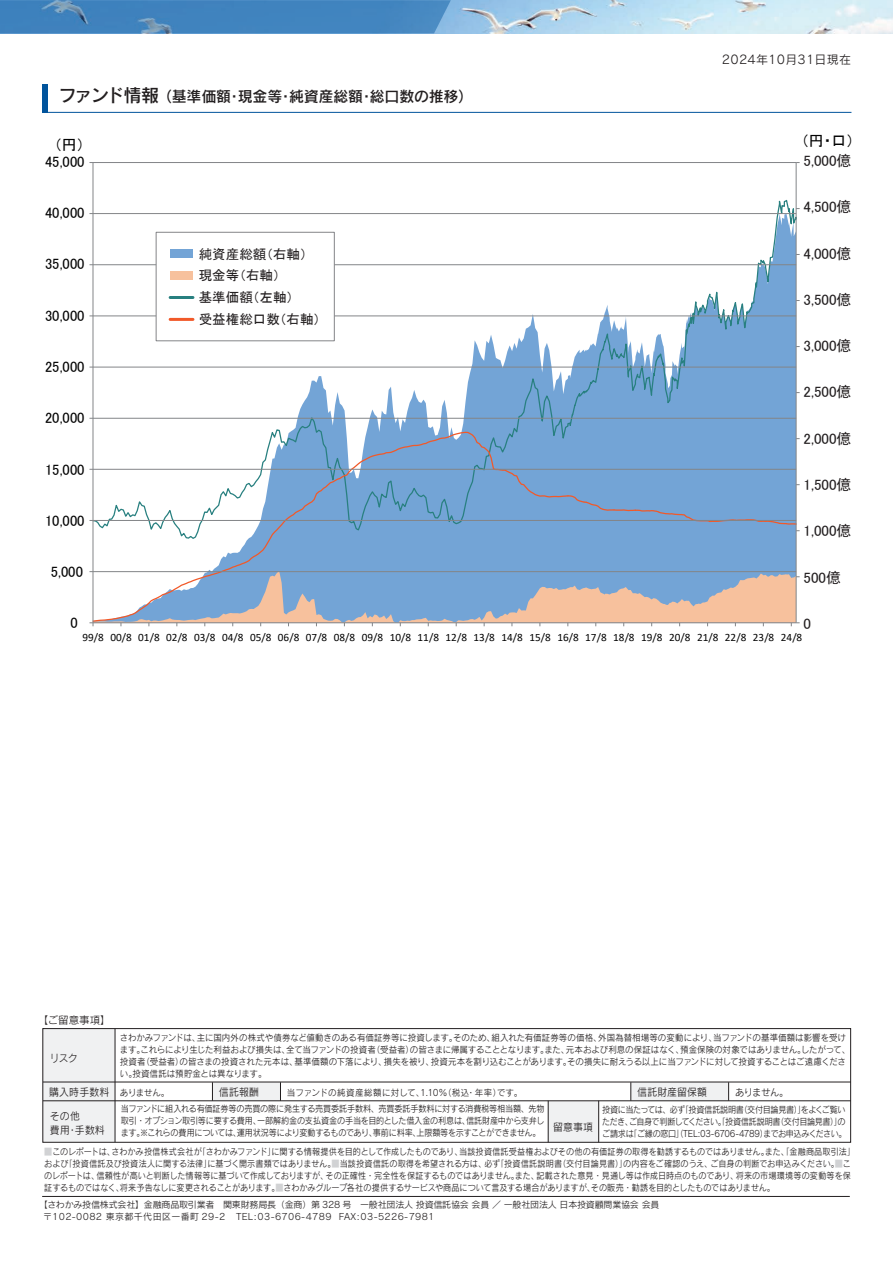
<style>
.page{position:relative;width:893px;height:1263px;background:#fff}
.page>*{position:absolute;margin:0;border:0;box-sizing:border-box;transform-origin:0 0}
.t1{font:15px "MS P Gothic";color:#030303}
.t2{font:15px "MS P Gothic";color:#231f20}
.t3{font:15px "Rodin Pro N DB";letter-spacing:-.02em;color:#231f20}
.t4{font:13.5px/21.9px "MS P Gothic";color:#231f20}
.t5{font:12px "Rodin Pro N M";letter-spacing:.02em;color:#231f20}
.t6{font:11.25px "Calibri";color:#030303}
.t7{font:10.5px/14.7px "Rodin Pro M";letter-spacing:.02em;color:#231f20;scale:.94 1}
.t8{font:10.5px "Rodin Pro N M";color:#231f20}
.t9{font:9.75px "Rodin Pro M";letter-spacing:-.045em;color:#231f20;scale:.94 1}
.t10{font:9px/12px "Rodin Pro N M";letter-spacing:-.005em;color:#231f20;scale:.9 1}
.t11{font:9px/12px "Rodin Pro M";letter-spacing:-.02em;color:#231f20;scale:.94 1}
.t12{font:9px/12px "Rodin Pro M";letter-spacing:-.02em;color:#231f20;text-align:justify;scale:.9 1}
.t13{font:9px/12px "Rodin Pro N M";letter-spacing:-.005em;color:#231f20}
.t14{font:9px "Rodin Pro M";letter-spacing:.035em;color:#231f20;scale:.94 1}
.s1{font-size:18px}
.s2{font-size:9px}
.s3{color:#d1d2d4}
.s4{font-family:"Rodin Pro M"}
</style>
<div class="page">
<svg style="left:92px;top:187px;width:704px;height:244px"></svg>
<svg style="left:92px;top:431px;width:704px;height:140px"></svg>
<hr style="left:93px;top:162px;width:703px;height:1px;background:#838588">
<hr style="left:93px;top:213px;width:703px;height:1px;background:#838588">
<hr style="left:93px;top:264px;width:703px;height:1px;background:#838588">
<hr style="left:93px;top:315px;width:703px;height:1px;background:#838588">
<hr style="left:93px;top:367px;width:703px;height:1px;background:#838588">
<hr style="left:93px;top:418px;width:703px;height:1px;background:#838588">
<hr style="left:93px;top:469px;width:703px;height:1px;background:#838588">
<hr style="left:93px;top:520px;width:703px;height:1px;background:#838588">
<hr style="left:796px;top:163px;width:1px;height:460px;background:#838588">
<hr style="left:93px;top:163px;width:1px;height:460px;background:#838588">
<svg style="left:89px;top:571px;width:711px;height:55px;background:#b0b8c8"></svg>
<hr style="left:93px;top:622px;width:703px;height:1px;background:#838588">
<div style="left:156px;top:232px;width:179px;height:109px;background:#fff;border:1px solid #848588"></div>
<div style="left:170px;top:249px;width:23px;height:9px;background:#73a4d6"></div>
<div style="left:170px;top:271px;width:23px;height:9px;background:#f7c19d"></div>
<hr style="left:170px;top:296px;width:23px;height:3px;background:#288080">
<hr style="left:170px;top:318px;width:23px;height:3px;background:#f15929">
<img style="left:451px;top:0;width:442px;height:33px">
<svg style="left:0;top:0;width:451px;height:33px;background:#4485be"></svg>
<div style="left:42px;top:84px;width:6px;height:28px;background:#01549c"></div>
<hr style="left:42px;top:112px;width:809px;height:1px;background:#01549c">
<hr style="left:42px;top:1196px;width:808px;height:1px;background:#231f20">
<div style="left:548px;top:1101px;width:51px;height:41px;background:#f0f1f2"></div>
<div style="left:631px;top:1082px;width:98px;height:19px;background:#f0f1f2"></div>
<div style="left:212px;top:1082px;width:68px;height:19px;background:#f0f1f2"></div>
<div style="left:43px;top:1028px;width:72px;height:114px;background:#f0f1f2"></div>
<hr style="left:115px;top:1029px;width:1px;height:113px;background:#231f20">
<svg style="left:212px;top:1083px;width:1px;height:17px"></svg>
<svg style="left:280px;top:1083px;width:1px;height:17px"></svg>
<hr style="left:43px;top:1100px;width:808px;height:1px;background:#231f20">
<hr style="left:43px;top:1082px;width:808px;height:1px;background:#231f20">
<svg style="left:631px;top:1082px;width:1px;height:19px"></svg>
<hr style="left:548px;top:1101px;width:1px;height:41px;background:#231f20">
<hr style="left:598px;top:1101px;width:1px;height:41px;background:#231f20">
<svg style="left:728px;top:1082px;width:1px;height:19px"></svg>
<div style="left:43px;top:1028px;width:808px;height:114px;border:1px solid #231f20"></div>
<h1 class="t3" style="left:58px;top:86px;width:416px"><span class="s1">ファンド情報</span> （基準価額・現金等・純資産総額・総口数の推移）</h1>
<h3 class="t5" style="left:722px;top:51px;width:131px">2024年10月31日現在</h3>
<h1 class="t1" style="left:54px;top:137px;width:31px">（円）</h1>
<h1 class="t1" style="left:801px;top:133px;width:54px">（円・口）</h1>
<h1 class="t1" style="left:45px;top:154px;width:41px">45,000</h1>
<h1 class="t1" style="left:45px;top:205px;width:41px">40,000</h1>
<h1 class="t1" style="left:45px;top:257px;width:41px">35,000</h1>
<h1 class="t1" style="left:45px;top:308px;width:41px">30,000</h1>
<h1 class="t1" style="left:45px;top:359px;width:41px">25,000</h1>
<h1 class="t1" style="left:45px;top:410px;width:41px">20,000</h1>
<h1 class="t1" style="left:45px;top:462px;width:41px">15,000</h1>
<h1 class="t1" style="left:45px;top:513px;width:41px">10,000</h1>
<h1 class="t1" style="left:51px;top:564px;width:34px">5,000</h1>
<h1 class="t1" style="left:71px;top:615px;width:9px">0</h1>
<h2 class="t4" style="left:199px;top:243px;width:123px">純資産総額（右軸）現金等（右軸）<br>基準価額（左軸）<br>受益権総口数（右軸）</h2>
<h1 class="t2" style="left:804px;top:153px;width:50px">5,000億</h1>
<h1 class="t2" style="left:804px;top:199px;width:50px">4,500億</h1>
<h1 class="t2" style="left:804px;top:246px;width:50px">4,000億</h1>
<h1 class="t2" style="left:804px;top:292px;width:50px">3,500億</h1>
<h1 class="t2" style="left:804px;top:338px;width:50px">3,000億</h1>
<h1 class="t2" style="left:804px;top:384px;width:50px">2,500億</h1>
<h1 class="t2" style="left:804px;top:431px;width:50px">2,000億</h1>
<h1 class="t2" style="left:804px;top:477px;width:50px">1,500億</h1>
<h1 class="t2" style="left:804px;top:523px;width:50px">1,000億</h1>
<h1 class="t2" style="left:804px;top:570px;width:39px">500億</h1>
<h1 class="t2" style="left:804px;top:616px;width:9px">0</h1>
<p class="t6" style="left:82px;top:629px;width:721px">99/8 00/8 01/8 02/8 03/8 04/8 05/8 06/8 07/8 08/8 09/8 10/8 11/8 12/8 13/8 14/8 15/8 16/8 17/8 18/8 19/8 20/8 21/8 22/8 23/8 24/8</p>
<p class="t8" style="left:38px;top:1013px;width:74px">【ご留意事項】</p>
<p class="t7" style="left:50px;top:1050px;width:31px">リスク</p>
<p class="t7" style="left:49px;top:1084px;width:129px">購入時手数料 <span class="s2">ありません。</span></p>
<p class="t7" style="left:219px;top:1084px;width:44px">信託報酬</p>
<p class="t14" style="left:287px;top:1086px;width:252px">当ファンドの純資産総額に対して、1.10％（税込･年率）です。</p>
<p class="t7" style="left:637px;top:1084px;width:76px">信託財産留保額</p>
<p class="t9" style="left:735px;top:1086px;width:58px">ありません。</p>
<p class="t7" style="left:50px;top:1108px;width:60px">その他<br>費用・手数料</p>
<p class="t7" style="left:553px;top:1120px;width:44px">留意事項</p>
<p class="t11" style="left:120px;top:1031px;width:778px">さわかみファンドは、主に国内外の株式や債券など値動きのある有価証券等に投資します。そのため、組入れた有価証券等の価格、外国為替相場等の変動により、当ファンドの基準価額は影響を受けます。これらにより生じた利益および損失は、全て当ファンドの投資者（受益者）の皆さまに帰属することとなります。また、元本および利息の保証はなく、預金保険の対象ではありません。したがって、投資者（受益者）の皆さまの投資された元本は、基準価額の下落により、損失を被り、投資元本を割り込むことがあります。その損失に耐えうる以上に当ファンドに対して投資することはご遠慮ください。投資信託は預貯金とは異なります。</p>
<p class="t12" style="left:121px;top:1103px;width:472px">当ファンドに組入れる有価証券等の売買の際に発生する売買委託手数料、売買委託手数料に対する消費税等相当額、先物取引・オプション取引等に要する費用、一部解約金の支払資金の手当を目的とした借入金の利息は、信託財産中から支弁します。※これらの費用については、運用状況等により変動するものであり、事前に料率、上限額等を示すことができません。</p>
<p class="t12" style="left:602px;top:1104px;width:273px">投資に当たっては、必ず「投資信託説明書（交付目論見書）」をよくご覧いただき、ご自身で判断してください。「投資信託説明書（交付目論見書）」のご請求は「ご縁の窓口」（TEL:03-6706-4789）までお申込みください。</p>
<p class="t10" style="left:44px;top:1145px;width:902px"><span class="s3">■</span>このレポートは、さわかみ投信株式会社が「さわかみファンド」に関する情報提供を目的として作成したものであり、当該投資信託受益権およびその他の有価証券の取得を勧誘するものではありません。また、「金融商品取引法」および「投資信託及び投資法人に関する法律」に基づく開示書類ではありません。<span class="s3">■</span>当該投資信託の取得を希望される方は、必ず<span class="s4">「投資信託説明書（交付目論見書）」</span>の内容をご確認のうえ、ご自身の判断でお申込みください。<span class="s3">■</span>このレポートは、信頼性が高いと判断した情報等に基づいて作成しておりますが、その正確性・完全性を保証するものではありません。また、記載された意見・見通し等は作成日時点のものであり、将来の市場環境等の変動等を保証するものではなく、将来予告なしに変更されることがあります。<span class="s3">■</span>さわかみグループ各社の提供するサービスや商品について言及する場合がありますが、その販売・勧誘を目的としたものではありません。</p>
<p class="t13" style="left:43px;top:1198px;width:618px;text-indent:-4px">【さわかみ投信株式会社】金融商品取引業者　関東財務局長（金商）第 328 号　一般社団法人 投資信託協会 会員 ／ 一般社団法人 日本投資顧問業協会 会員〒102-0082 東京都千代田区一番町 29-2 TEL:03-6706-4789 FAX:03-5226-7981</p>
</div>
